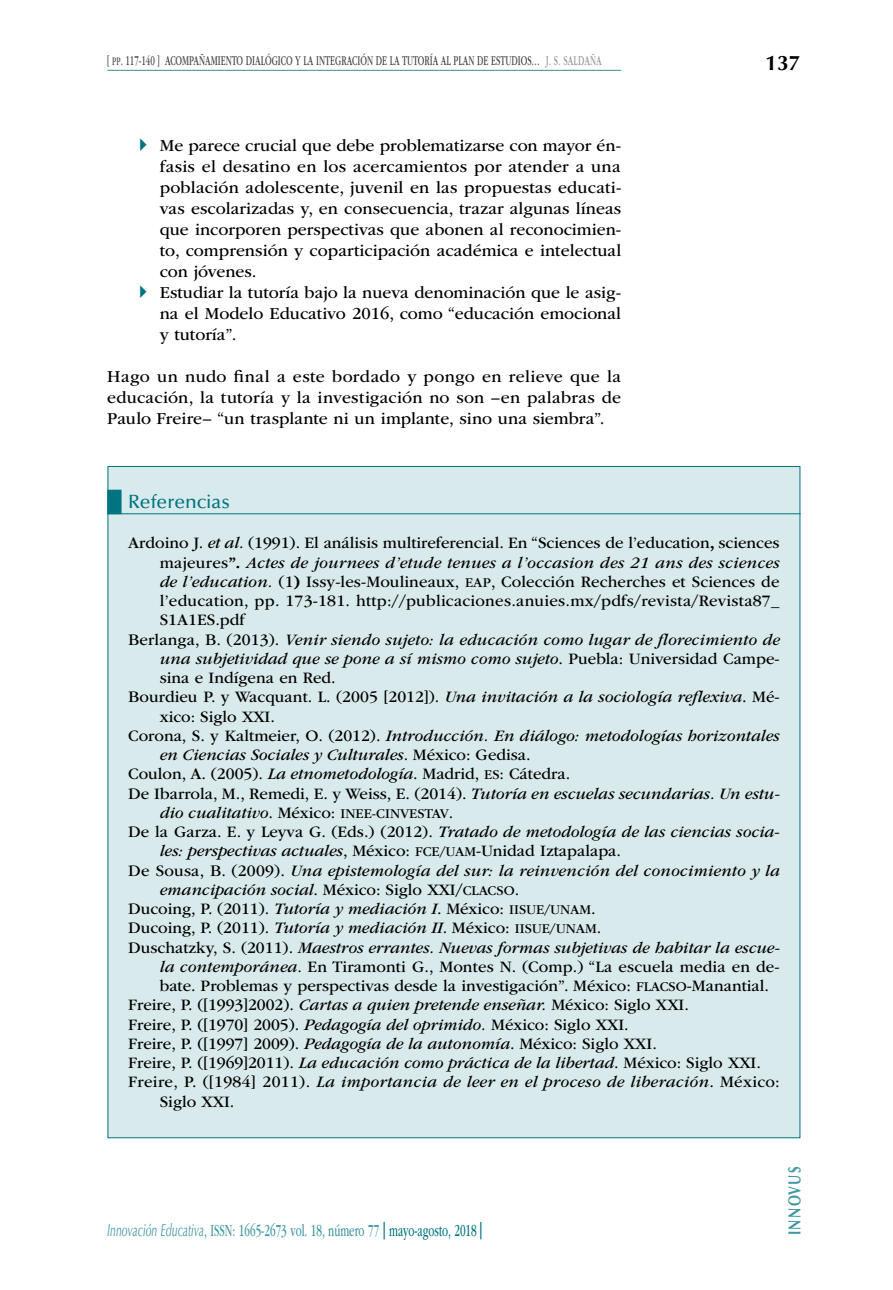
<style>
.page{position:relative;width:893px;height:1290px;background:#fff}
.page>*{position:absolute;margin:0;border:0;box-sizing:border-box;transform-origin:0 0}
.t1{font:700 21px "Optima LT Std";color:#000}
.t2{font:500 19.25px "Optima LT Std";letter-spacing:-.005em;color:#007481}
.t3{font:17.5px/21px "ITC Garamond Std";color:#000}
.t4{font:17.5px "ITC Garamond Std";color:#4097a1;scale:.6 1}
.t5{font:700 17.5px "Optima LT Std";letter-spacing:.1em;color:#4097a1;scale:.75 1}
.t6{font:16.62px "ITC Garamond Std";color:#000}
.t7{font:italic 16.62px "ITC Garamond Std";color:#000}
.t8{font:italic 16.62px "ITC Garamond Std";letter-spacing:.02em;color:#000}
.t9{font:14px "ITC Garamond Std";color:#414042;scale:.6 1}
.s1{font-family:"ITC Garamond Std Bk SC850";font-size:11.9px}
.s2{color:#939598}
.s3{font-style:italic}
.s4{font-weight:700}
.s5{font-style:normal}
.s6{font-weight:700;font-style:normal}
.s7{font-size:14px}
.s8{font-style:normal;font-size:14px}
.s9{font-family:"Optima LT Std";font-style:italic}
.s10{font-family:"Optima LT Std";font-weight:900;color:#007481}
.s11{color:#007481}
</style>
<div class="page">
<hr style="left:107px;top:70px;width:514px;height:1px;background:#33909a">
<div style="left:107px;top:466px;width:693px;height:672px;background:#d9eaec"></div>
<div style="left:107px;top:490px;width:15px;height:24px;background:#007481"></div>
<hr style="left:107px;top:513px;width:694px;height:1px;background:#007481">
<p class="t9" style="left:107px;top:53px;width:826px">[ <span class="s1">pp</span>. 117-140 ] ACOMPAÑAMIENTO DIALÓGICO Y LA INTEGRACIÓN DE LA TUTORÍA AL PLAN DE ESTUDIOS… <span class="s2">J. S. SALDAÑA</span></p>
<p class="t1" style="left:766px;top:50px;width:37px">137</p>
<p class="t3" style="left:160px;top:135px;width:463px">Me parece crucial que debe problematizarse con mayor én&shy;fasis el desatino en los acercamientos por atender a una población adolescente, juvenil en las propuestas educati&shy;vas escolarizadas y, en consecuencia, trazar algunas líneas que incorporen perspectivas que abonen al reconocimien&shy;to, comprensión y coparticipación académica e intelectual con jóvenes.<br>Estudiar la tutoría bajo la nueva denominación que le asig&shy;na el Modelo Educativo 2016, como “educación emocional y tutoría”.</p>
<p class="t3" style="left:107px;top:366px;width:515px;text-align:justify">Hago un nudo final a este bordado y pongo en relieve que la educación, la tutoría y la investigación no son –en palabras de Paulo Freire– “un trasplante ni un implante, sino una siembra”.</p>
<p class="t2" style="left:128px;top:491px;width:103px">Referencias</p>
<p class="t6" style="left:128px;top:534px;width:653px">Ardoino J. <span class="s3">et al.</span> (1991). El análisis multireferencial. En “Sciences de l’education<span class="s4">,</span> sciences</p>
<p class="t7" style="left:160px;top:553px;width:621px"><span class="s5">majeures</span><span class="s6">”.</span> Actes de journees d’etude tenues a l’occasion des 21 ans des sciences</p>
<p class="t6" style="left:160px;top:572px;width:621px"><span class="s3">de l’education.</span> (1<span class="s4">)</span> Issy-les-Moulineaux, <span class="s7">EAP</span>, Colección Recherches et Sciences de</p>
<p class="t6" style="left:160px;top:592px;width:621px">l’education, pp. 173-181. http://publicaciones.anuies.mx/pdfs/revista/Revista87_</p>
<p class="t6" style="left:160px;top:611px;width:87px">S1A1ES.pdf</p>
<p class="t7" style="left:128px;top:630px;width:653px"><span class="s5">Berlanga, B. (2013).</span> Venir siendo sujeto: la educación como lugar de florecimiento de</p>
<p class="t7" style="left:160px;top:649px;width:621px">una subjetividad que se pone a sí mismo como sujeto<span class="s5">. Puebla: Universidad Campe-</span></p>
<p class="t6" style="left:160px;top:669px;width:177px">sina e Indígena en Red.</p>
<p class="t6" style="left:128px;top:688px;width:653px">Bourdieu P. y Wacquant. L. (2005 [2012]). <span class="s3">Una invitación a la sociología reflexiva</span>. Mé-</p>
<p class="t6" style="left:160px;top:707px;width:117px">xico: Siglo XXI.</p>
<p class="t7" style="left:128px;top:726px;width:653px"><span class="s5">Corona, S. y Kaltmeier, O. (2012).</span> Introducción. En diálogo: metodologías horizontales</p>
<p class="t7" style="left:160px;top:746px;width:373px">en Ciencias Sociales y Culturales<span class="s5">. México: Gedisa.</span></p>
<p class="t6" style="left:128px;top:765px;width:444px">Coulon, A. (2005). <span class="s3">La etnometodología</span>. Madrid, <span class="s7">ES</span>: Cátedra.</p>
<p class="t6" style="left:128px;top:784px;width:653px">De Ibarrola, M., Remedi, E. y Weiss, E. (2014). <span class="s3">Tutoría en escuelas secundarias. Un estu-</span></p>
<p class="t7" style="left:160px;top:803px;width:295px">dio cualitativo<span class="s5">. México:</span> <span class="s8">INEE-CINVESTAV</span><span class="s5">.</span></p>
<p class="t7" style="left:128px;top:823px;width:653px"><span class="s5">De la Garza. E. y Leyva G. (Eds.) (2012).</span> Tratado de metodología de las ciencias socia-</p>
<p class="t6" style="left:160px;top:842px;width:463px"><span class="s3">les: perspectivas actuales</span>, México: <span class="s7">FCE/UAM</span>-Unidad Iztapalapa.</p>
<p class="t7" style="left:128px;top:861px;width:653px"><span class="s5">De Sousa, B. (2009).</span> Una epistemología del sur: la reinvención del conocimiento y la</p>
<p class="t7" style="left:160px;top:880px;width:361px">emancipación social<span class="s5">. México: Siglo XXI/</span><span class="s8">CLACSO</span><span class="s5">.</span></p>
<p class="t6" style="left:128px;top:900px;width:469px">Ducoing, P. (2011). <span class="s3">Tutoría y mediación I</span>. México: <span class="s7">IISUE/UNAM</span>.</p>
<p class="t6" style="left:128px;top:919px;width:474px">Ducoing, P. (2011). <span class="s3">Tutoría y mediación II</span>. México: <span class="s7">IISUE/UNAM</span>.</p>
<p class="t7" style="left:128px;top:938px;width:653px"><span class="s5">Duschatzky, S. (2011).</span> Maestros errantes. Nuevas formas subjetivas de habitar la escue-</p>
<p class="t6" style="left:160px;top:957px;width:621px"><span class="s3">la contemporánea.</span> En Tiramonti G., Montes N. (Comp.) “La escuela media en de-</p>
<p class="t6" style="left:160px;top:977px;width:611px">bate. Problemas y perspectivas desde la investigación”. México: <span class="s7">FLACSO</span>-Manantial.</p>
<p class="t6" style="left:128px;top:996px;width:562px">Freire, P. ([1993]2002). <span class="s3">Cartas a quien pretende enseñar.</span> México: Siglo XXI.</p>
<p class="t6" style="left:128px;top:1015px;width:502px">Freire, P. ([1970] 2005). <span class="s3">Pedagogía del oprimido.</span> México: Siglo XXI.</p>
<p class="t6" style="left:128px;top:1034px;width:530px">Freire, P. ([1997] 2009). <span class="s3">Pedagogía de la autonomía</span>. México: Siglo XXI.</p>
<p class="t6" style="left:128px;top:1054px;width:634px">Freire, P. ([1969]2011). <span class="s3">La educación como práctica de la libertad</span>. México: Siglo XXI.</p>
<p class="t8" style="left:128px;top:1073px;width:653px"><span class="s5">Freire, P. ([1984] 2011).</span> La importancia de leer en el proceso de liberación<span class="s5">. México:</span></p>
<p class="t6" style="left:160px;top:1092px;width:76px">Siglo XXI.</p>
<p class="t4" style="left:107px;top:1221px;width:626px"><span class="s9">Innovación Educativa</span>, ISSN: 1665-2673 vol. 18, número 77 <span class="s10">|</span> <span class="s11">mayo-agosto, 2018</span> <span class="s10">|</span></p>
<p class="t5" style="left:784px;top:1235px;width:93px;rotate:-90deg">INNOVUS</p>
</div>
